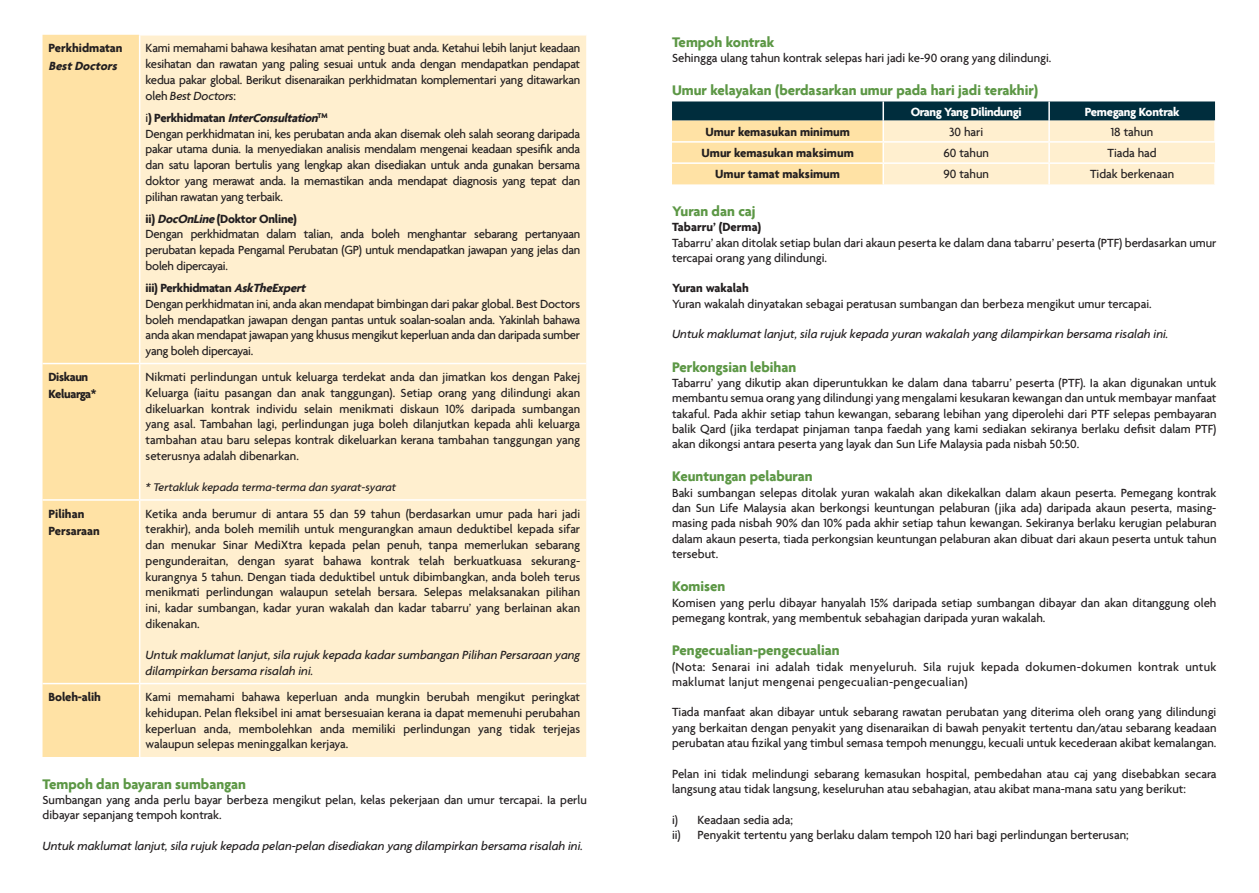
<style>
.page{position:relative;width:1259px;height:893px;background:#fff}
.page>*{position:absolute;margin:0;border:0;box-sizing:border-box;transform-origin:0 0}
.t1{font:700 15px "Agenda";color:#5c9745}
.t2{font:500 12.75px/15.8px "Agenda";color:#231f20;text-align:justify}
.t3{font:500 12.75px/15.8px "Agenda";letter-spacing:-.02em;color:#231f20}
.t4{font:italic 500 12.75px/15.8px "Agenda";color:#231f20}
.t5{font:500 12.75px/15.3px "Agenda";letter-spacing:.025em;color:#231f20}
.t6{font:700 12.75px/17.2px "Agenda";color:#231f20}
.t7{font:700 12.75px "Agenda";letter-spacing:-.03em;color:#fff}
.t8{font:700 12.75px/17.2px "Agenda";letter-spacing:-.03em;color:#231f20}
.t9{font:italic 700 12.75px "Agenda";color:#231f20}
.t10{font:italic 500 12px "Agenda";color:#231f20}
.s1{font-style:italic}
.s2{font-weight:700}
.s3{font-weight:700;font-style:italic}
</style>
<div class="page">
<div style="left:43px;top:35px;width:96px;height:722px;background:#ffe2a5"></div>
<div style="left:140px;top:36px;width:446px;height:721px;background:#ffefcf"></div>
<hr style="left:140px;top:363px;width:446px;height:1px;background:#fff">
<hr style="left:43px;top:683px;width:97px;height:1px;background:#fff">
<hr style="left:140px;top:683px;width:446px;height:1px;background:#fff">
<hr style="left:43px;top:499px;width:97px;height:2px;background:#fff">
<hr style="left:140px;top:499px;width:446px;height:2px;background:#fff">
<hr style="left:43px;top:363px;width:97px;height:1px;background:#fff">
<svg style="left:672px;top:101px;width:543px;height:83px;background:#c5c0a4"></svg>
<p class="t6" style="left:49px;top:39px;width:76px">Perkhidmatan</p>
<p class="t9" style="left:49px;top:58px;width:73px">BestDoctors</p>
<p class="t2" style="left:146px;top:40px;width:436px">Kami memahami bahawa kesihatan amat penting buat anda. Ketahui lebih lanjut keadaan kesihatan dan rawatan yang paling sesuai untuk anda dengan mendapatkan pendapat kedua pakar global. Berikut disenaraikan perkhidmatan komplementari yang ditawarkan oleh <span class="s1">Best Doctors</span>:</p>
<p class="t3" style="left:146px;top:109px;width:436px">i <span class="s2">) P e r k h i d m at a n</span> <span class="s3">InterConsultation</span><sup>T</sup> <sup>M<br></sup>Dengan perkhidmatan ini, kes perubatan anda akan disemak oleh salah seorang daripada pakar utama dunia. Ia menyediakan analisis mendalam mengenai keadaan spesifik anda dan satu laporan bertulis yang lengkap akan disediakan untuk anda gunakan bersama doktor yang merawat anda. Ia memastikan anda mendapat diagnosis yang tepat dan pilihan rawatan yang terbaik.</p>
<p class="t3" style="left:146px;top:210px;width:436px"><span class="s2">ii)</span> <span class="s3">DocOnLine</span><span class="s2">(Doktor Online)<br></span>Dengan perkhidmatan dalam talian, anda boleh menghantar sebarang pertanyaan perubatan kepada Pengamal Perubatan (GP) untuk mendapatkan jawapan yang jelas dan boleh dipercayai.</p>
<p class="t3" style="left:146px;top:280px;width:436px"><span class="s2">iii) Perkhidmatan</span> <span class="s3">AskTheExpert<br></span>Dengan perkhidmatan ini, anda akan mendapat bimbingan dari pakar global. Best Doctors boleh mendapatkan jawapan dengan pantas untuk soalan-soalan anda. Yakinlah bahawa anda akan mendapat jawapan yang khusus mengikut keperluan anda dan daripada sumber yang boleh dipercayai.</p>
<p class="t8" style="left:49px;top:368px;width:50px">Diskaun<br>Keluarga*</p>
<p class="t2" style="left:146px;top:369px;width:436px">Nikmati perlindungan untuk keluarga terdekat anda dan jimatkan kos dengan Pakej Keluarga (iaitu pasangan dan anak tanggungan). Setiap orang yang dilindungi akan dikeluarkan kontrak individu selain menikmati diskaun 10% daripada sumbangan yang asal. Tambahan lagi, perlindungan juga boleh dilanjutkan kepada ahli keluarga tambahan atau baru selepas kontrak dikeluarkan kerana tambahan tanggungan yang seterusnya adalah dibenarkan.</p>
<p class="t10" style="left:146px;top:480px;width:252px">* Tertakluk kepada terma-terma dan syarat-syarat</p>
<p class="t6" style="left:49px;top:504px;width:53px">Pilihan<br>Persaraan</p>
<p class="t2" style="left:146px;top:505px;width:436px">Ketika anda berumur di antara 55 dan 59 tahun (berdasarkan umur pada hari jadi terakhir), anda boleh memilih untuk mengurangkan amaun deduktibel kepada sifar dan menukar Sinar MediXtra kepada pelan penuh, tanpa memerlukan sebarang pengunderaitan, dengan syarat bahawa kontrak telah berkuatkuasa sekurang&shy;kurangnya 5 tahun. Dengan tiada deduktibel untuk dibimbangkan, anda boleh terus menikmati perlindungan walaupun setelah bersara. Selepas melaksanakan pilihan ini, kadar sumbangan, kadar yuran wakalah dan kadar tabarru’ yang berlainan akan dikenakan.</p>
<p class="t4" style="left:146px;top:647px;width:436px">Untuk maklumat lanjut, sila rujuk kepada kadar sumbangan Pilihan Persaraan yang dilampirkan bersama risalah ini.</p>
<p class="t6" style="left:49px;top:688px;width:54px">Boleh-alih</p>
<p class="t2" style="left:146px;top:689px;width:436px">Kami memahami bahawa keperluan anda mungkin berubah mengikut peringkat kehidupan. Pelan fleksibel ini amat bersesuaian kerana ia dapat memenuhi perubahan keperluan anda, membolehkan anda memiliki perlindungan yang tidak terjejas walaupun selepas meninggalkan kerjaya.</p>
<p class="t1" style="left:43px;top:774px;width:205px">Tempoh dan bayaran sumbangan</p>
<p class="t2" style="left:43px;top:792px;width:546px;line-height:15.3px">Sumbangan yang anda perlu bayar berbeza mengikut pelan, kelas pekerjaan dan umur tercapai. Ia perlu dibayar sepanjang tempoh kontrak.</p>
<p class="t4" style="left:43px;top:837px;width:542px">Untuk maklumat lanjut, sila rujuk kepada pelan-pelan disediakan yang dilampirkan bersama risalah ini.</p>
<p class="t1" style="left:672px;top:33px;width:104px">Tempoh kontrak</p>
<p class="t2" style="left:672px;top:50px;width:381px">Sehingga ulang tahun kontrak selepas hari jadi ke-90 orang yang dilindungi.</p>
<p class="t1" style="left:672px;top:81px;width:367px">Umur kelayakan (berdasarkan umur pada hari jadi terakhir)</p>
<p class="t7" style="left:910px;top:104px;width:112px">Orang Yang Dilindungi</p>
<p class="t7" style="left:1084px;top:104px;width:96px">Pemegang Kontrak</p>
<p class="t6" style="left:705px;top:123px;width:146px">Umur kemasukan minimum</p>
<p class="t2" style="left:949px;top:124px;width:36px">30 hari</p>
<p class="t2" style="left:1110px;top:124px;width:44px">18 tahun</p>
<p class="t6" style="left:701px;top:144px;width:154px">Umur kemasukan maksimum</p>
<p class="t2" style="left:943px;top:145px;width:47px">60 tahun</p>
<p class="t2" style="left:1107px;top:145px;width:51px">Tiada had</p>
<p class="t6" style="left:715px;top:165px;width:126px">Umur tamat maksimum</p>
<p class="t2" style="left:943px;top:166px;width:47px">90 tahun</p>
<p class="t2" style="left:1090px;top:166px;width:86px">Tidak berkenaan</p>
<p class="t1" style="left:672px;top:202px;width:85px">Yuran dan caj</p>
<p class="t6" style="left:672px;top:218px;width:91px">Tabarru’ (Derma)</p>
<p class="t2" style="left:672px;top:234px;width:546px;line-height:15.3px">Tabarru’ akan ditolak setiap bulan dari akaun peserta ke dalam dana tabarru’ peserta (PTF) berdasarkan umur tercapai orang yang dilindungi.</p>
<p class="t6" style="left:672px;top:279px;width:78px">Yuran wakalah</p>
<p class="t2" style="left:672px;top:295px;width:481px">Yuran wakalah dinyatakan sebagai peratusan sumbangan dan berbeza mengikut umur tercapai.</p>
<p class="t4" style="left:672px;top:326px;width:498px">Untuk maklumat lanjut, sila rujuk kepada yuran wakalah yang dilampirkan bersama risalah ini.</p>
<p class="t1" style="left:672px;top:358px;width:126px">Perkongsian lebihan</p>
<p class="t2" style="left:672px;top:375px;width:546px;line-height:15.3px">Tabarru’ yang dikutip akan diperuntukkan ke dalam dana tabarru’ peserta (PTF). Ia akan digunakan untuk membantu semua orang yang dilindungi yang mengalami kesukaran kewangan dan untuk membayar manfaat takaful. Pada akhir setiap tahun kewangan, sebarang lebihan yang diperolehi dari PTF selepas pembayaran balik Qard (jika terdapat pinjaman tanpa faedah yang kami sediakan sekiranya berlaku defisit dalam PTF) akan dikongsi antara peserta yang layak dan Sun Life Malaysia pada nisbah 50:50.</p>
<p class="t1" style="left:672px;top:467px;width:142px">Keuntungan pelaburan</p>
<p class="t2" style="left:672px;top:485px;width:546px;line-height:15.3px">Baki sumbangan selepas ditolak yuran wakalah akan dikekalkan dalam akaun peserta. Pemegang kontrak dan Sun Life Malaysia akan berkongsi keuntungan pelaburan (jika ada) daripada akaun peserta, masing&shy;masing pada nisbah 90% dan 10% pada akhir setiap tahun kewangan. Sekiranya berlaku kerugian pelaburan dalam akaun peserta, tiada perkongsian keuntungan pelaburan akan dibuat dari akaun peserta untuk tahun tersebut.</p>
<p class="t1" style="left:672px;top:577px;width:55px">Komisen</p>
<p class="t2" style="left:672px;top:594px;width:546px;line-height:15.3px">Komisen yang perlu dibayar hanyalah 15% daripada setiap sumbangan dibayar dan akan ditanggung oleh pemegang kontrak, yang membentuk sebahagian daripada yuran wakalah.</p>
<p class="t1" style="left:672px;top:641px;width:169px">Pengecualian-pengecualian</p>
<p class="t5" style="left:672px;top:658px;width:546px">(Nota: Senarai ini adalah tidak menyeluruh. Sila rujuk kepada dokumen-dokumen kontrak untuk maklumat lanjut mengenai pengecualian-pengecualian)</p>
<p class="t2" style="left:672px;top:704px;width:546px;line-height:15.3px">Tiada manfaat akan dibayar untuk sebarang rawatan perubatan yang diterima oleh orang yang dilindungi yang berkaitan dengan penyakit yang disenaraikan di bawah penyakit tertentu dan/atau sebarang keadaan perubatan atau fizikal yang timbul semasa tempoh menunggu, kecuali untuk kecederaan akibat kemalangan.</p>
<p class="t2" style="left:672px;top:765px;width:546px;line-height:15.3px">Pelan ini tidak melindungi sebarang kemasukan hospital, pembedahan atau caj yang disebabkan secara langsung atau tidak langsung, keseluruhan atau sebahagian, atau akibat mana-mana satu yang berikut:</p>
<p class="t2" style="left:672px;top:811px;width:458px;line-height:15.3px">i) Keadaan sedia ada;<br>ii) Penyakit tertentu yang berlaku dalam tempoh 120 hari bagi perlindungan berterusan;</p>
</div>
